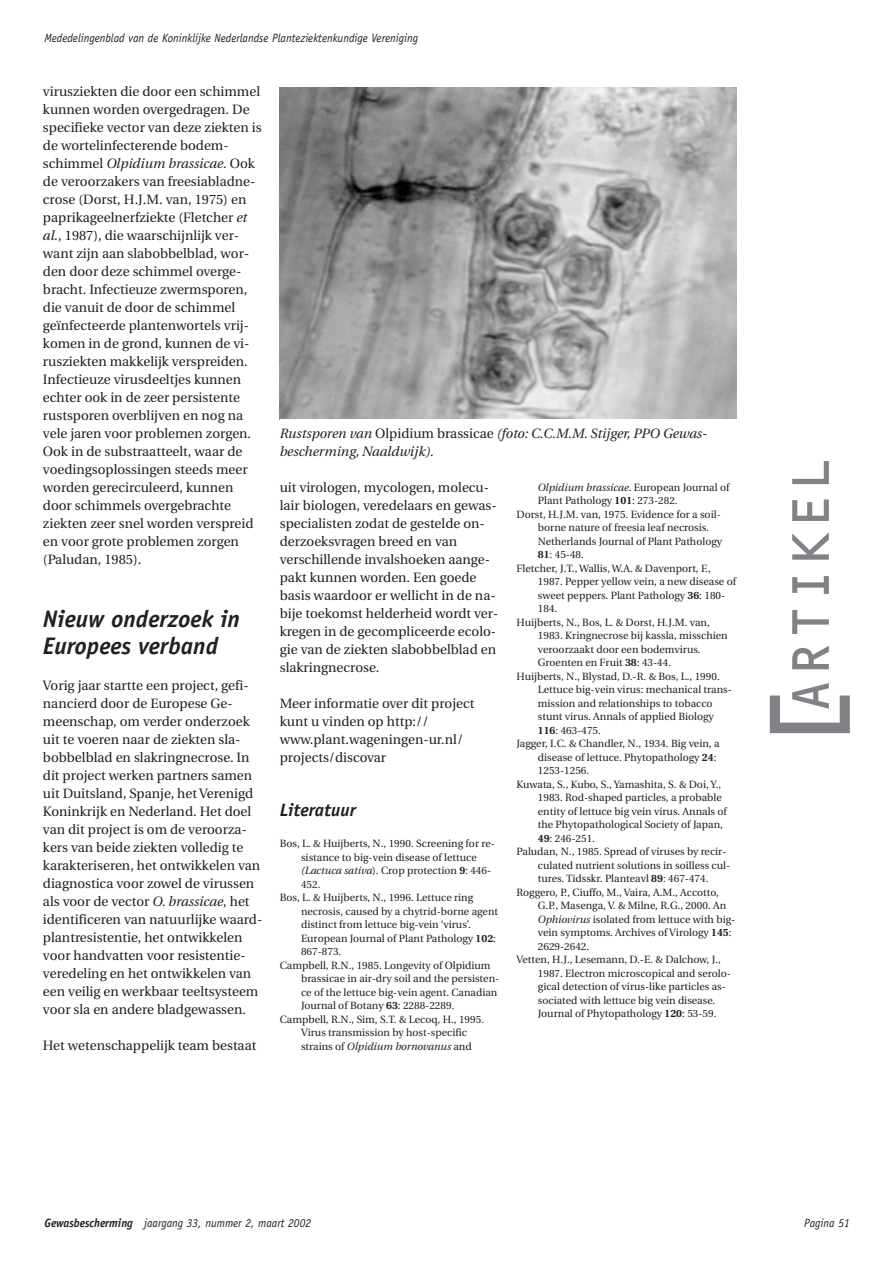
<style>
.page{position:relative;width:893px;height:1262px;background:#fff}
.page>*{position:absolute;margin:0;border:0;box-sizing:border-box;transform-origin:0 0}
.t1{font:108px "OCR C Regular";color:#808285;scale:.95 1}
.t2{font:54px "OCR C Regular";color:#808285;scale:.95 1}
.t3{font:italic 700 24px/27px "Officina Sans";color:#231f20}
.t4{font:italic 700 18px "Officina Sans";color:#231f20}
.t5{font:13.5px/18px "Utopia";color:#231f20}
.t6{font:italic 13.5px/18px "Utopia";color:#231f20}
.t7{font:italic 12px "Officina Sans";color:#231f20;scale:.95 1}
.t8{font:10.5px "Utopia";color:#231f20}
.t9{font:italic 10.5px "Utopia";color:#231f20}
.s1{font-style:italic}
.s2{font-style:normal}
.s3{font-weight:700}
</style>
<div class="page">
<img style="left:280px;top:87px;width:456px;height:332px">
<p class="t7" style="left:44px;top:33px;width:394px">Mededelingenblad van de Koninklijke Nederlandse Planteziektenkundige Vereniging</p>
<p class="t5" style="left:43px;top:83px;width:220px">virusziekten die door een schimmel kunnen worden overgedragen. De specifieke vector van deze ziekten is de wortelinfecterende bodem&shy;schimmel <span class="s1">Olpidium brassicae</span>. Ook de veroorzakers van freesiabladne&shy;crose (Dorst, H.J.M. van, 1975) en paprikageelnerfziekte (Fletcher <span class="s1">et al.</span>, 1987), die waarschijnlijk ver&shy;want zijn aan slabobbelblad, wor&shy;den door deze schimmel overge&shy;bracht. Infectieuze zwermsporen, die vanuit de door de schimmel geïnfecteerde plantenwortels vrij&shy;komen in de grond, kunnen de vi&shy;rusziekten makkelijk verspreiden.<br>Infectieuze virusdeeltjes kunnen echter ook in de zeer persistente rustsporen overblijven en nog na vele jaren voor problemen zorgen.<br>Ook in de substraatteelt, waar de voedingsoplossingen steeds meer worden gerecirculeerd, kunnen door schimmels overgebrachte ziekten zeer snel worden verspreid en voor grote problemen zorgen (Paludan, 1985).</p>
<h3 class="t3" style="left:43px;top:607px;width:198px">Nieuw onderzoek in<br>Europees verband</h3>
<p class="t5" style="left:43px;top:677px;width:221px">Vorig jaar startte een project, gefi&shy;nancierd door de Europese Ge&shy;meenschap, om verder onderzoek uit te voeren naar de ziekten sla&shy;bobbelblad en slakringnecrose. In dit project werken partners samen uit Duitsland, Spanje, het Verenigd Koninkrijk en Nederland. Het doel van dit project is om de veroorza&shy;kers van beide ziekten volledig te karakteriseren, het ontwikkelen van diagnostica voor zowel de virussen als voor de vector <span class="s1">O. brassicae</span>, het identificeren van natuurlijke waard&shy;plantresistentie, het ontwikkelen voor handvatten voor resistentie&shy;veredeling en het ontwikkelen van een veilig en werkbaar teeltsysteem voor sla en andere bladgewassen.</p>
<p class="t5" style="left:43px;top:1037px;width:215px">Het wetenschappelijk team bestaat</p>
<p class="t6" style="left:280px;top:425px;width:429px">Rustsporen van <span class="s2">Olpidium brassicae</span> (foto: C.C.M.M. Stijger, PPO Gewas&shy;bescherming, Naaldwijk).</p>
<p class="t5" style="left:280px;top:479px;width:220px">uit virologen, mycologen, molecu&shy;lair biologen, veredelaars en gewas&shy;specialisten zodat de gestelde on&shy;derzoeksvragen breed en van verschillende invalshoeken aange&shy;pakt kunnen worden. Een goede basis waardoor er wellicht in de na&shy;bije toekomst helderheid wordt ver&shy;kregen in de gecompliceerde ecolo&shy;gie van de ziekten slabobbelblad en slakringnecrose.</p>
<p class="t5" style="left:280px;top:695px;width:196px">Meer informatie over dit project kunt u vinden op http:// www.plant.wageningen-ur.nl/ projects/discovar</p>
<h3 class="t4" style="left:280px;top:802px;width:78px">Literatuur</h3>
<p class="t8" style="left:280px;top:839px;width:216px">Bos, L. &amp; Huijberts, N., 1990. Screening for re-</p>
<p class="t8" style="left:301px;top:853px;width:177px">sistance to big-vein disease of lettuce</p>
<p class="t8" style="left:301px;top:866px;width:192px"><span class="s1">(Lactuca sativa</span>). Crop protection <span class="s3">9</span>: 446-</p>
<p class="t8" style="left:301px;top:880px;width:21px">452.</p>
<p class="t8" style="left:280px;top:893px;width:195px">Bos, L. &amp; Huijberts, N., 1996. Lettuce ring</p>
<p class="t8" style="left:301px;top:907px;width:198px">necrosis, caused by a chytrid-borne agent</p>
<p class="t8" style="left:301px;top:920px;width:171px">distinct from lettuce big-vein ‘virus’.</p>
<p class="t8" style="left:301px;top:934px;width:196px">European Journal of Plant Pathology <span class="s3">102</span>:</p>
<p class="t8" style="left:301px;top:947px;width:42px">867-873.</p>
<p class="t8" style="left:280px;top:961px;width:212px">Campbell, R.N., 1985. Longevity of Olpidium</p>
<p class="t8" style="left:301px;top:974px;width:200px">brassicae in air-dry soil and the persisten-</p>
<p class="t8" style="left:301px;top:988px;width:198px">ce of the lettuce big-vein agent. Canadian</p>
<p class="t8" style="left:301px;top:1001px;width:155px">Journal of Botany <span class="s3">63</span>: 2288-2289.</p>
<p class="t8" style="left:280px;top:1015px;width:206px">Campbell, R.N., Sim, S.T. &amp; Lecoq, H., 1995.</p>
<p class="t8" style="left:301px;top:1028px;width:167px">Virus transmission by host-specific</p>
<p class="t9" style="left:301px;top:1042px;width:172px"><span class="s2">strains of</span> Olpidium bornovanus <span class="s2">and</span></p>
<p class="t8" style="left:538px;top:483px;width:193px"><span class="s1">Olpidium brassicae</span>. European Journal of</p>
<p class="t8" style="left:538px;top:496px;width:141px">Plant Pathology <span class="s3">101</span>: 273-282.</p>
<p class="t8" style="left:516px;top:510px;width:206px">Dorst, H.J.M. van, 1975. Evidence for a soil-</p>
<p class="t8" style="left:538px;top:523px;width:173px">borne nature of freesia leaf necrosis.</p>
<p class="t8" style="left:538px;top:537px;width:186px">Netherlands Journal of Plant Pathology</p>
<p class="t8" style="left:538px;top:550px;width:48px"><span class="s3">81</span>: 45-48.</p>
<p class="t8" style="left:516px;top:564px;width:196px">Fletcher, J.T., Wallis, W.A. &amp; Davenport, F.,</p>
<p class="t8" style="left:538px;top:577px;width:200px">1987. Pepper yellow vein, a new disease of</p>
<p class="t8" style="left:538px;top:591px;width:189px">sweet peppers. Plant Pathology <span class="s3">36</span>: 180-</p>
<p class="t8" style="left:538px;top:604px;width:21px">184.</p>
<p class="t8" style="left:516px;top:618px;width:195px">Huijberts, N., Bos, L. &amp; Dorst, H.J.M. van,</p>
<p class="t8" style="left:538px;top:631px;width:191px">1983. Kringnecrose bij kassla, misschien</p>
<p class="t8" style="left:538px;top:645px;width:164px">veroorzaakt door een bodemvirus.</p>
<p class="t8" style="left:538px;top:658px;width:135px">Groenten en Fruit <span class="s3">38</span>: 43-44.</p>
<p class="t8" style="left:516px;top:672px;width:205px">Huijberts, N., Blystad, D.-R. &amp; Bos, L., 1990.</p>
<p class="t8" style="left:538px;top:685px;width:195px">Lettuce big-vein virus: mechanical trans-</p>
<p class="t8" style="left:538px;top:699px;width:176px">mission and relationships to tobacco</p>
<p class="t8" style="left:538px;top:712px;width:177px">stunt virus. Annals of applied Biology</p>
<p class="t8" style="left:538px;top:726px;width:65px"><span class="s3">116</span>: 463-475.</p>
<p class="t8" style="left:516px;top:739px;width:204px">Jagger, I.C. &amp; Chandler, N., 1934. Big vein, a</p>
<p class="t8" style="left:538px;top:753px;width:180px">disease of lettuce. Phytopathology <span class="s3">24</span>:</p>
<p class="t8" style="left:538px;top:766px;width:53px">1253-1256.</p>
<p class="t8" style="left:516px;top:780px;width:206px">Kuwata, S., Kubo, S., Yamashita, S. &amp; Doi, Y.,</p>
<p class="t8" style="left:538px;top:793px;width:185px">1983. Rod-shaped particles, a probable</p>
<p class="t8" style="left:538px;top:807px;width:190px">entity of lettuce big vein virus. Annals of</p>
<p class="t8" style="left:538px;top:820px;width:186px">the Phytopathological Society of Japan,</p>
<p class="t8" style="left:538px;top:834px;width:59px"><span class="s3">49</span>: 246-251.</p>
<p class="t8" style="left:516px;top:847px;width:211px">Paludan, N., 1985. Spread of viruses by recir-</p>
<p class="t8" style="left:538px;top:861px;width:194px">culated nutrient solutions in soilless cul-</p>
<p class="t8" style="left:538px;top:874px;width:172px">tures. Tidsskr. Planteavl <span class="s3">89</span>: 467-474.</p>
<p class="t8" style="left:516px;top:888px;width:204px">Roggero, P., Ciuffo, M., Vaira, A.M., Accotto,</p>
<p class="t8" style="left:538px;top:901px;width:190px">G.P., Masenga, V. &amp; Milne, R.G., 2000. An</p>
<p class="t8" style="left:538px;top:915px;width:199px"><span class="s1">Ophiovirus</span> isolated from lettuce with big-</p>
<p class="t8" style="left:538px;top:928px;width:195px">vein symptoms. Archives of Virology <span class="s3">145</span>:</p>
<p class="t8" style="left:538px;top:942px;width:53px">2629-2642.</p>
<p class="t8" style="left:516px;top:955px;width:206px">Vetten, H.J., Lesemann, D.-E. &amp; Dalchow, J.,</p>
<p class="t8" style="left:538px;top:969px;width:194px">1987. Electron microscopical and serolo-</p>
<p class="t8" style="left:538px;top:982px;width:189px">gical detection of virus-like particles as-</p>
<p class="t8" style="left:538px;top:996px;width:179px">sociated with lettuce big vein disease.</p>
<p class="t8" style="left:538px;top:1009px;width:180px">Journal of Phytopathology <span class="s3">120</span>: 53-59.</p>
<h2 class="t2" style="left:792px;top:714px;width:274px;rotate:-90deg">ARTIKEL</h2>
<h1 class="t1" style="left:776px;top:751px;width:79px;rotate:-90deg">[</h1>
<p class="t7" style="left:44px;top:1218px;width:282px"><span class="s3">Gewasbescherming</span> jaargang 33, nummer 2, maart 2002</p>
<p class="t7" style="left:804px;top:1218px;width:49px">Pagina 51</p>
</div>
